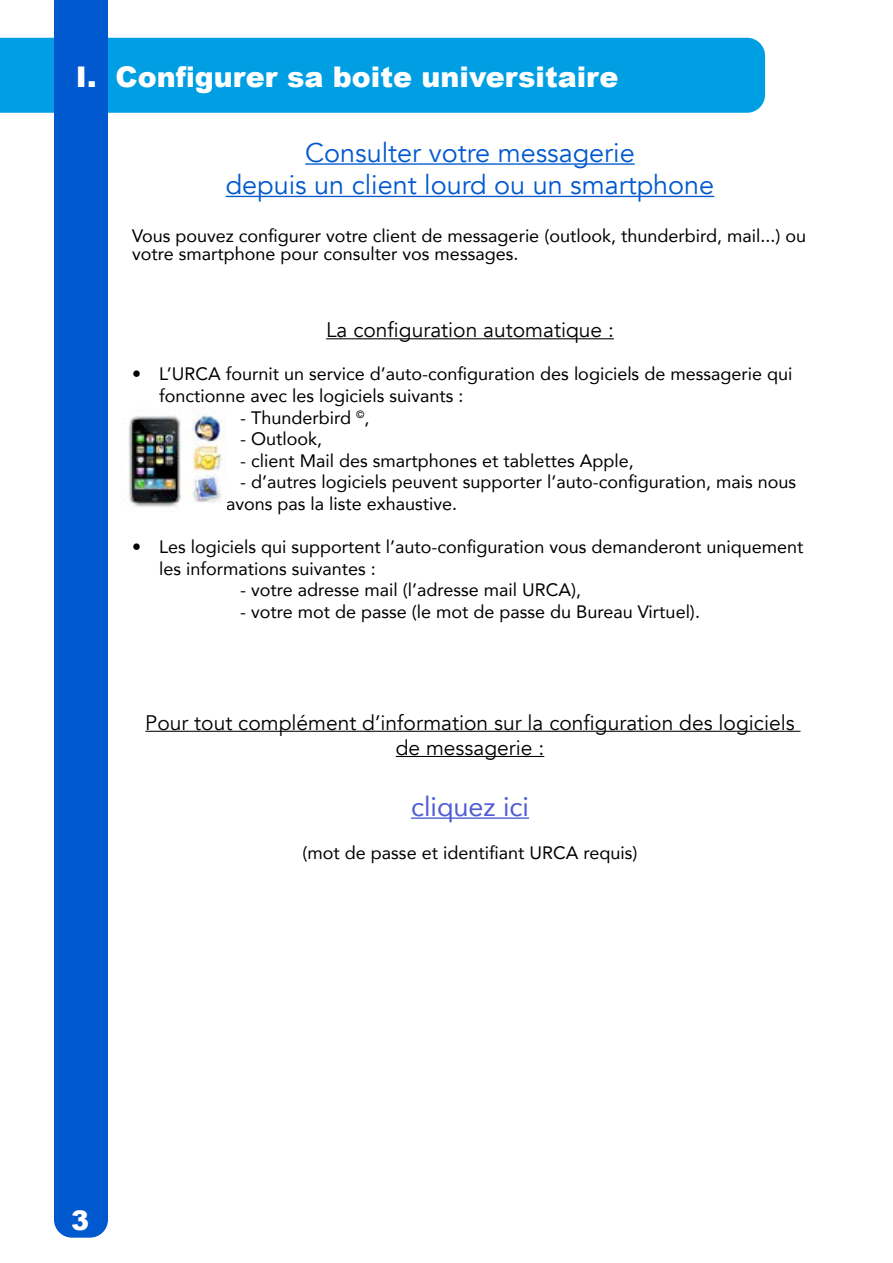
<style>
.page{position:relative;width:893px;height:1263px;background:#fff}
.page>*{position:absolute;margin:0;border:0;box-sizing:border-box;transform-origin:0 0}
.t1{font:900 28.5px "Arial";color:#fff}
.t2{font:27px/32.4px "Avenir";color:#0059cf;text-align:center}
.t3{font:27px "Avenir";color:#4f5cd6}
.t4{font:900 27px "Arial";color:#fff}
.t5{font:21px/25.2px "Avenir";color:#000;text-align:center}
.t6{font:18px/21.6px "Avenir";color:#000}
</style>
<div class="page">
<hr style="left:305px;top:163px;width:330px;height:2px;background:#0059cf">
<hr style="left:226px;top:196px;width:488px;height:1px;background:#0059cf">
<hr style="left:326px;top:338px;width:288px;height:1px;background:#000">
<hr style="left:145px;top:731px;width:655px;height:1px;background:#000">
<hr style="left:396px;top:756px;width:148px;height:1px;background:#000">
<hr style="left:411px;top:817px;width:118px;height:2px;background:#4f5cd6">
<div style="left:0;top:38px;width:765px;height:75px;background:#009fe3"></div>
<div style="left:54px;top:0;width:54px;height:1238px;background:#0059cf"></div>
<img style="left:128px;top:407px;width:98px;height:100px">
<h1 class="t1" style="left:76px;top:56px;width:544px">I. Configurer sa boite universitaire</h1>
<h2 class="t2" style="left:226px;top:137px;width:490px">Consulter votre messagerie<br>depuis un client lourd ou un smartphone</h2>
<p class="t6" style="left:132px;top:227px;width:676px;line-height:18px">Vous pouvez configurer votre client de messagerie (outlook, thunderbird, mail...) ou votre smartphone pour consulter vos messages.</p>
<p class="t5" style="left:326px;top:318px;width:289px">La configuration automatique :</p>
<p class="t6" style="left:159px;top:363px;width:635px;text-indent:-27px">• L’URCA fournit un service d’auto-configuration des logiciels de messagerie qui fonctionne avec les logiciels suivants :</p>
<p class="t6" style="left:240px;top:406px;width:131px">- Thunderbird <sup>©</sup>,</p>
<p class="t6" style="left:240px;top:428px;width:84px">- Outlook,</p>
<p class="t6" style="left:240px;top:449px;width:395px">- client Mail des smartphones et tablettes Apple,</p>
<p class="t6" style="left:186px;top:471px;width:612px;text-indent:54px">- d’autres logiciels peuvent supporter l’auto-configuration, mais nous n’en avons pas la liste exhaustive.</p>
<p class="t6" style="left:159px;top:536px;width:646px;text-indent:-27px">• Les logiciels qui supportent l’auto-configuration vous demanderont uniquement les informations suivantes :</p>
<p class="t6" style="left:240px;top:579px;width:343px">- votre adresse mail (l’adresse mail URCA),</p>
<p class="t6" style="left:240px;top:600px;width:461px">- votre mot de passe (le mot de passe du Bureau Virtuel).</p>
<p class="t5" style="left:145px;top:710px;width:651px">Pour tout complément d’information sur la configuration des logiciels de messagerie :</p>
<h2 class="t3" style="left:411px;top:785px;width:119px">cliquez ici</h2>
<p class="t6" style="left:303px;top:842px;width:336px">(mot de passe et identifiant URCA requis)</p>
<h2 class="t4" style="left:71px;top:1201px;width:20px">3</h2>
</div>
